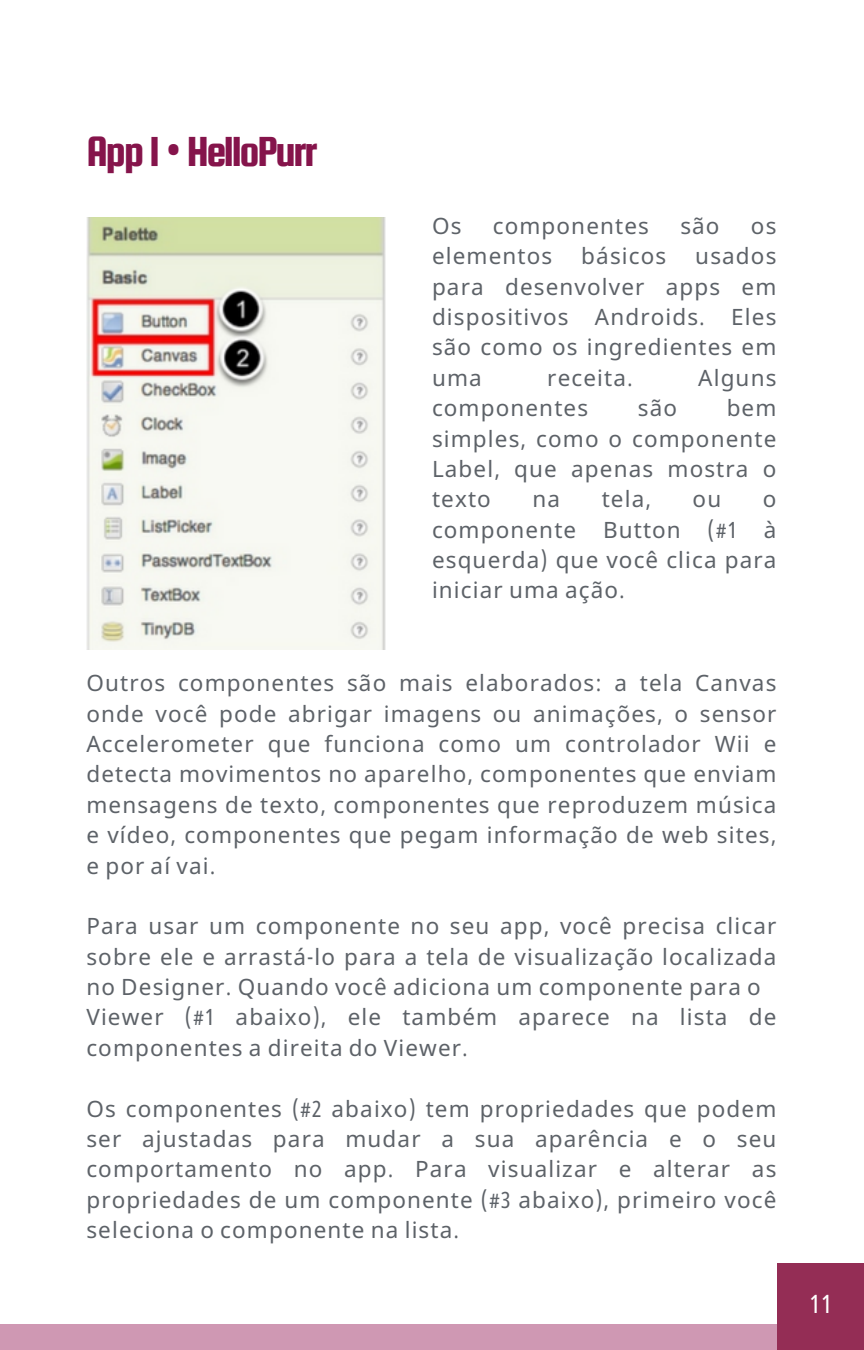
<style>
.page{position:relative;width:864px;height:1350px;background:#fff}
.page>*{position:absolute;margin:0;border:0;box-sizing:border-box;transform-origin:0 0}
.t1{font:45px "Squada One";letter-spacing:-.05em;color:#85144b}
.t2{font:extra-condensed 25.43px "Noto Sans Devanagari";color:#fff}
.t3{font:22.5px/30.4px "Noto Sans";letter-spacing:.05em;color:#5d6268;text-align:justify}
.s1{font-family:"Noto Sans"}
.s2{font-family:"Noto Sans Devanagari";font-stretch:extra-condensed}
</style>
<div class="page">
<div style="left:0;top:1324px;width:811px;height:26px;background:#cf98b3"></div>
<div style="left:778px;top:1264px;width:86px;height:86px;background:#942d55"></div>
<img style="left:86px;top:218px;width:299px;height:432px">
<h1 class="t1" style="left:86px;top:127px;width:233px">App1<span class="s1">•</span>HelloPurr</h1>
<p class="t3" style="left:432px;top:210px;width:31px">Os</p>
<p class="t3" style="left:493px;top:210px;width:158px">componentes</p>
<p class="t3" style="left:680px;top:210px;width:41px">são</p>
<p class="t3" style="left:751px;top:210px;width:27px">os</p>
<p class="t3" style="left:432px;top:240px;width:122px">elementos</p>
<p class="t3" style="left:581px;top:240px;width:86px">básicos</p>
<p class="t3" style="left:432px;top:240px;width:346px;text-indent:263px">usados para desenvolver apps em dispositivos Androids<span class="s2">.</span> Eles são como os ingredientes em uma</p>
<p class="t3" style="left:547px;top:362px;width:87px">receita<span class="s2">.</span></p>
<p class="t3" style="left:698px;top:362px;width:80px">Alguns</p>
<p class="t3" style="left:432px;top:392px;width:158px">componentes</p>
<p class="t3" style="left:638px;top:392px;width:41px">são</p>
<p class="t3" style="left:432px;top:392px;width:346px;text-indent:295px">bem simples<span class="s2">,</span> como o componente Label<span class="s2">,</span> que apenas mostra o texto</p>
<p class="t3" style="left:532px;top:483px;width:29px">na</p>
<p class="t3" style="left:602px;top:483px;width:51px">tela<span class="s2">,</span></p>
<p class="t3" style="left:693px;top:483px;width:30px">ou</p>
<p class="t3" style="left:432px;top:483px;width:346px;text-indent:331px">o componente Button <span class="s2">(#1</span> à esquerda<span class="s2">)</span> que você clica para iniciar uma ação<span class="s2">.</span></p>
<p class="t3" style="left:86px;top:667px;width:692px">Outros componentes são mais elaborados<span class="s2">:</span> a tela Canvas onde você pode abrigar imagens ou animações<span class="s2">,</span> o sensor Accelerometer que funciona como um controlador Wii e detecta movimentos no aparelho<span class="s2">,</span> componentes que enviam mensagens de texto<span class="s2">,</span> componentes que reproduzem música e vídeo<span class="s2">,</span> componentes que pegam informação de web sites<span class="s2">, </span>e por aí vai<span class="s2">.</span></p>
<p class="t3" style="left:86px;top:910px;width:692px;text-align:left">Para usar um componente no seu app<span class="s2">,</span> você precisa clicar sobre ele e arrastá<span class="s2">-</span>lo para a tela de visualização localizada no Designer<span class="s2">.</span> Quando você adiciona um componente para o Viewer <span class="s2">(#1</span> abaixo<span class="s2">),</span> ele também aparece na lista de componentes a direita do Viewer<span class="s2">.</span></p>
<p class="t3" style="left:86px;top:1093px;width:692px">Os componentes <span class="s2">(#2</span> abaixo<span class="s2">)</span> tem propriedades que podem ser ajustadas para mudar a sua aparência e o seu comportamento no app<span class="s2">.</span> Para visualizar e alterar as propriedades de um componente <span class="s2">(#3</span> abaixo<span class="s2">),</span> primeiro você seleciona o componente na lista<span class="s2">.</span></p>
<p class="t2" style="left:810px;top:1290px;width:24px">11</p>
</div>
